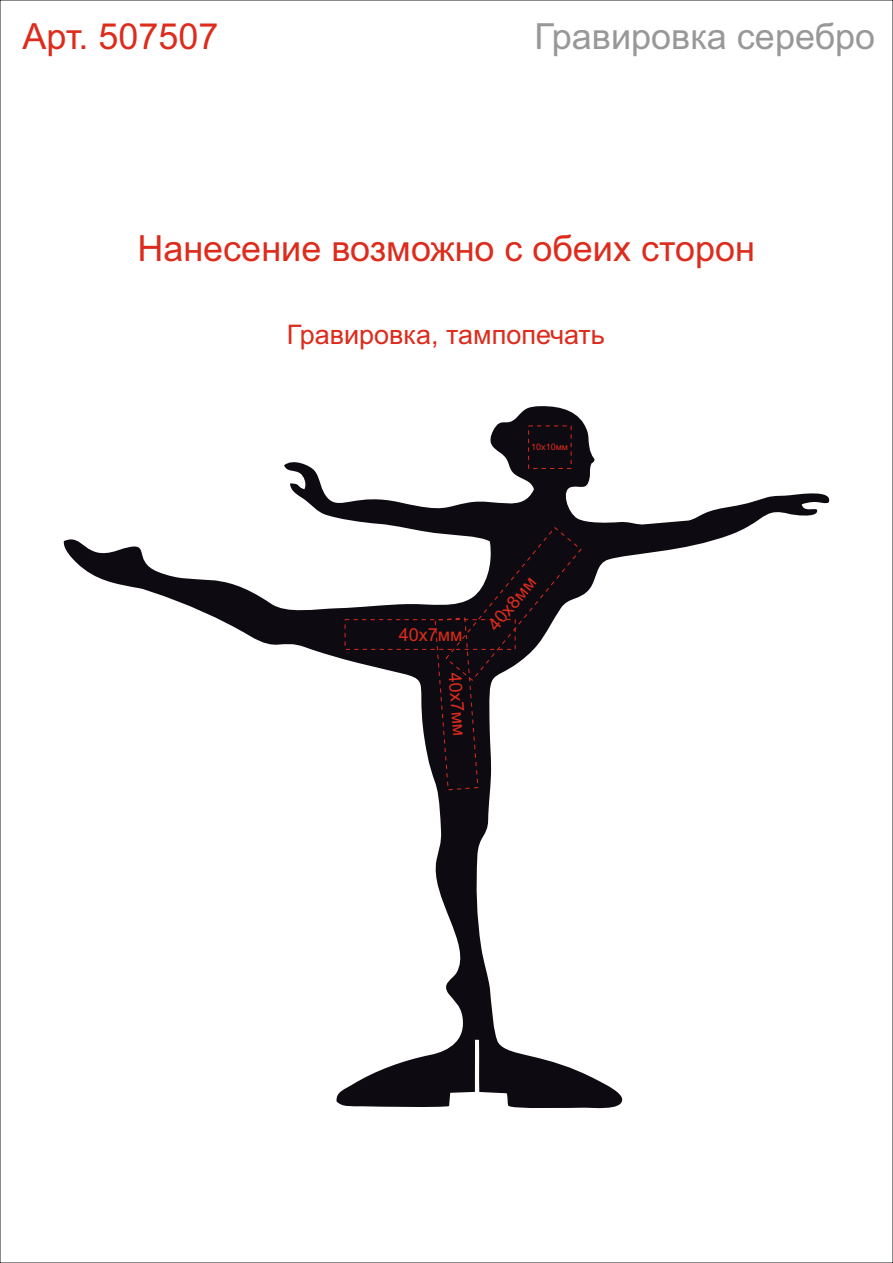
<style>
.page{position:relative;width:893px;height:1263px;background:#fff}
.page>*{position:absolute;margin:0;border:0;box-sizing:border-box;transform-origin:0 0}
.t1{font:36px "Arial";color:#dd2b1c}
.t2{font:36px "Arial";color:#989899}
.t3{font:27px "Arial";color:#dd2b1c}
.t4{font:18px "Arial";color:#dd2b1c}
.t5{font:9px "Arial";color:#dd2b1c}
</style>
<div class="page">
<svg style="left:63px;top:406px;width:767px;height:703px"></svg>
<div style="left:345px;top:619px;width:171px;height:31px;border:1px dashed #dd2b1c"></div>
<svg style="left:434px;top:526px;width:148px;height:265px"></svg>
<p class="t1" style="left:23px;top:23px;width:197px">Арт. 507507</p>
<p class="t2" style="left:534px;top:23px;width:342px">Гравировка серебро</p>
<p class="t1" style="left:137px;top:235px;width:619px">Нанесение возможно с обеих сторон</p>
<p class="t3" style="left:287px;top:324px;width:320px">Гравировка, тампопечать</p>
<p class="t5" style="left:531px;top:444px;width:38px">10х10мм</p>
<p class="t4" style="left:399px;top:628px;width:65px">40х7мм</p>
<p class="t4" style="left:462px;top:672px;width:65px;rotate:86deg">40х7мм</p>
<p class="t4" style="left:486px;top:623px;width:65px;rotate:-50deg">40х8мм</p>
</div>
